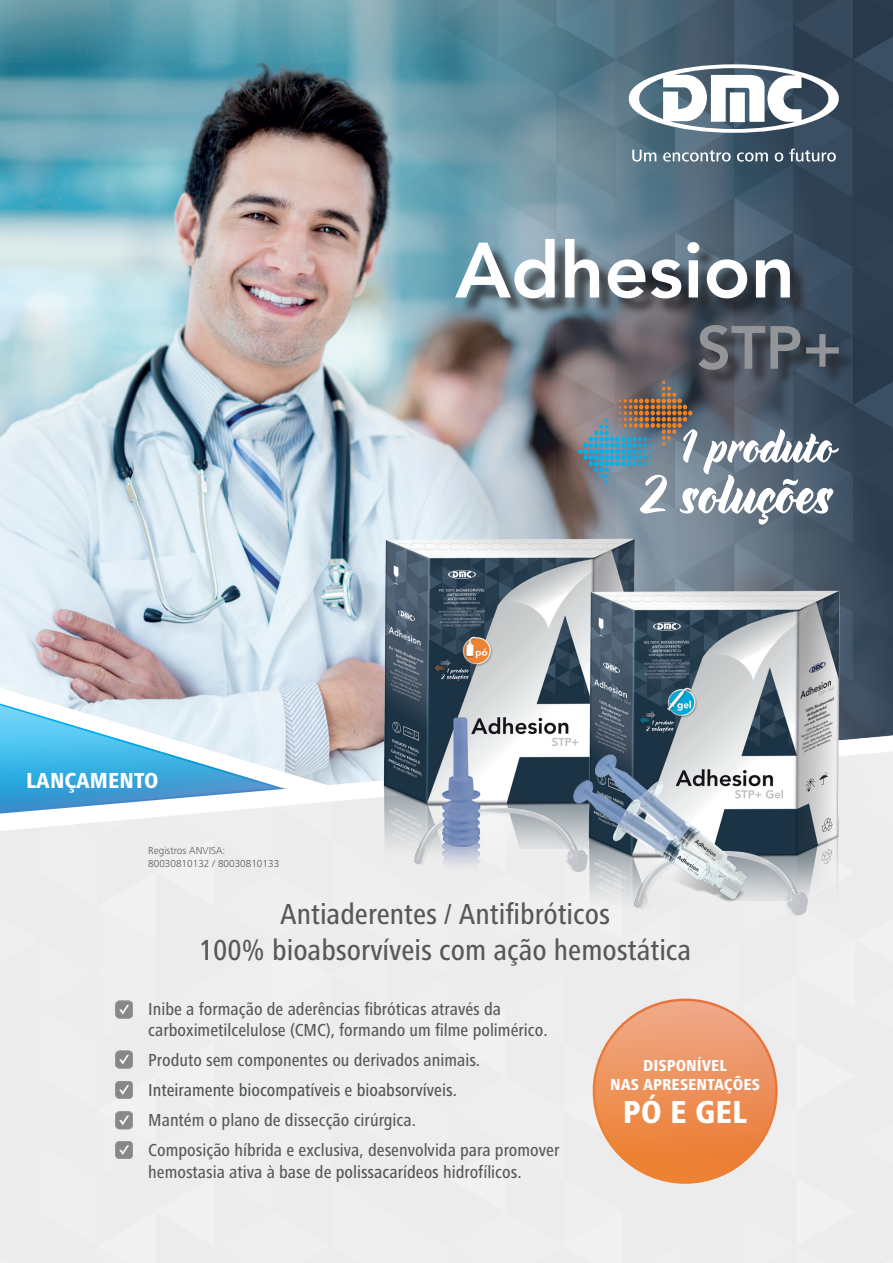
<style>
.page{position:relative;width:893px;height:1263px;background:#fff}
.page>*{position:absolute;margin:0;border:0;box-sizing:border-box;transform-origin:0 0}
.t1{font:800 77.55px "Avenir LT Std";color:#fff}
.t2{font:800 60.15px "Avenir LT Std";color:#939598}
.t3{font:800 condensed 33px "Frutiger Next LT";color:#fff}
.t4{font:500 condensed 30px "Frutiger Next LT";color:#57585a}
.t5{font:800 condensed 22.5px "Frutiger Next LT";letter-spacing:-.005em;color:#fff}
.t6{font:500 condensed 18px "Frutiger Next LT";color:#57585a}
.t7{font:500 condensed 18px "Frutiger Next LT";color:#505356}
.t8{font:800 condensed 16.5px/19.8px "Frutiger Next LT";color:#fff;text-align:center}
.t9{font:300 10.5px "Frutiger Next LT";color:#505356}
.s1{color:#505356}
</style>
<div class="page">
<img style="left:0;top:0;width:893px;height:1263px">
<p class="t5" style="left:26px;top:768px;width:134px">LANÇAMENTO</p>
<p class="t9" style="left:148px;top:845px;width:79px">Registros ANVISA:</p>
<p class="t9" style="left:148px;top:857px;width:132px">80030810132 / 80030810133</p>
<p class="t1" style="left:455px;top:225px;width:341px">Adhesion</p>
<p class="t2" style="left:697px;top:312px;width:147px">STP+</p>
<p class="t4" style="left:280px;top:897px;width:331px">Antiaderentes / Antifibróticos</p>
<p class="t4" style="left:199px;top:933px;width:494px">100% bioabsorvíveis com ação hemostática</p>
<p class="t6" style="left:148px;top:999px;width:354px">Inibe a formação de aderências fibróticas através da</p>
<p class="t6" style="left:148px;top:1020px;width:401px">carboximetilcelulose (CMC), formando um filme polimérico.</p>
<p class="t6" style="left:148px;top:1050px;width:333px">Produto sem componentes ou derivados animais.</p>
<p class="t7" style="left:148px;top:1080px;width:310px">Inteiramente biocompatíveis e bioabsorvíveis.</p>
<p class="t6" style="left:148px;top:1110px;width:269px">Mantém o plano de dissecção cirúrgica.</p>
<p class="t6" style="left:148px;top:1140px;width:413px">Composição híbrida e exclusiva, desenvolvida para promover</p>
<p class="t6" style="left:148px;top:1162px;width:375px">hemostasia ativa à base de <span class="s1">polissacarídeos</span> hidrofílicos.</p>
<p class="t8" style="left:610px;top:1055px;width:151px">DISPONÍVEL<br>NAS APRESENTAÇÕES</p>
<p class="t3" style="left:623px;top:1094px;width:126px">PÓ E GEL</p>
</div>
